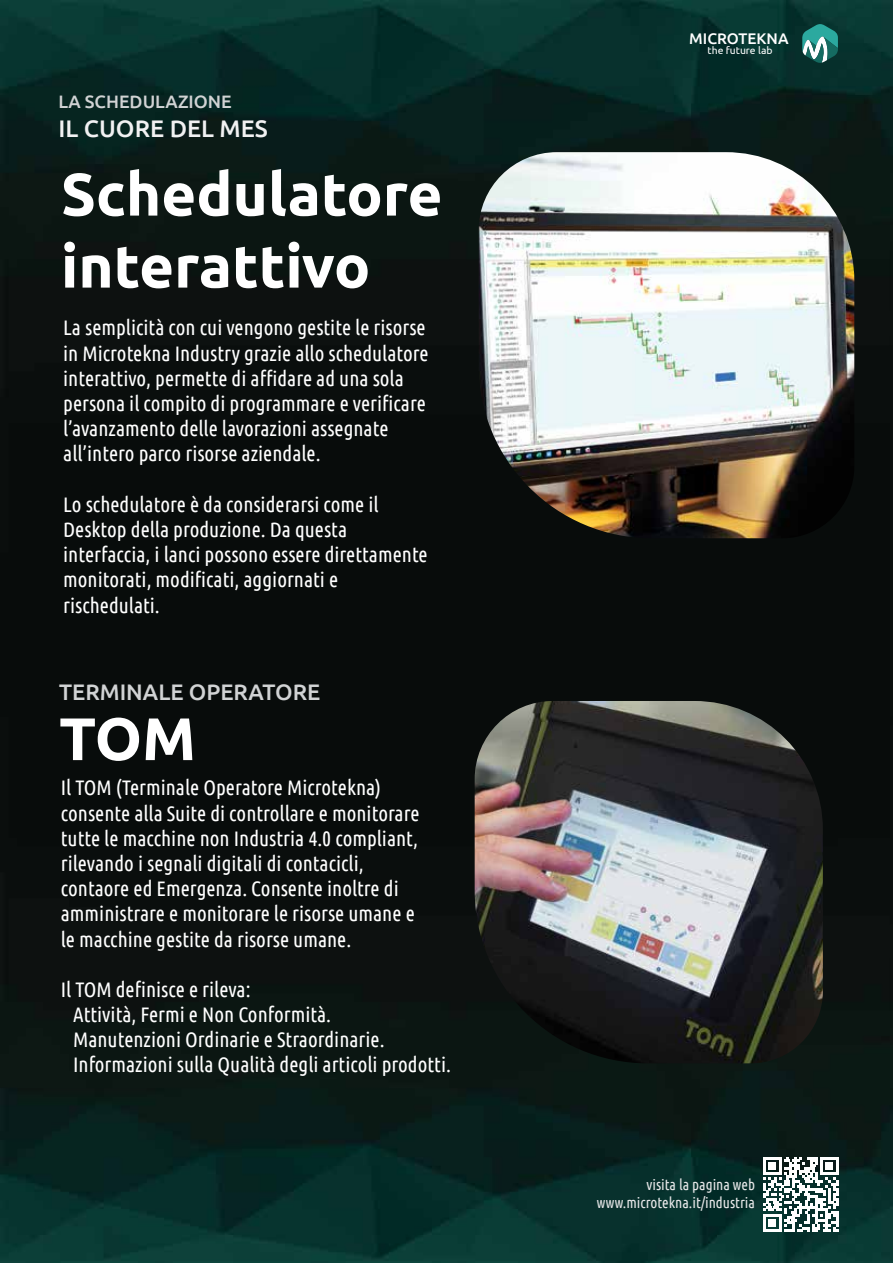
<style>
.page{position:relative;width:893px;height:1263px;background:#fff}
.page>*{position:absolute;margin:0;border:0;box-sizing:border-box;transform-origin:0 0}
.t1{font:700 60px/72px "Ubuntu";color:#fff}
.t2{font:500 24px "Ubuntu";color:#f1f1f2}
.t3{font:500 22.5px "Ubuntu";color:#d1d3d4}
.t4{font:21px/25.2px "Ubuntu Condensed";color:#fff}
.t5{font:500 18px "Ubuntu";color:#d1d3d4}
.t6{font:500 15.45px "Ubuntu";color:#fff}
.t7{font:15px/18px "Ubuntu Condensed";color:#e6e7e8;text-align:right}
.t8{font:10.35px "Ubuntu";color:#fff}
</style>
<div class="page">
<img style="left:0;top:0;width:893px;height:1263px">
<img style="left:392px;top:147px;width:501px;height:393px">
<svg style="left:802px;top:24px;width:36px;height:39px"></svg>
<img style="left:330px;top:697px;width:554px;height:371px">
<svg style="left:763px;top:1157px;width:75px;height:75px"></svg>
<p class="t5" style="left:58px;top:90px;width:175px">LA SCHEDULAZIONE</p>
<p class="t2" style="left:58px;top:113px;width:211px">IL CUORE DEL MES</p>
<h1 class="t1" style="left:61px;top:157px;width:383px">Schedulatore interattivo</h1>
<p class="t4" style="left:63px;top:315px;width:367px">La semplicità con cui vengono gestite le risorse in Microtekna Industry grazie allo schedulatore interattivo, permette di affidare ad una sola persona il compito di programmare e verificare l’avanzamento delle lavorazioni assegnate all’intero parco risorse aziendale.</p>
<p class="t4" style="left:63px;top:491px;width:366px">Lo schedulatore è da considerarsi come il Desktop della produzione. Da questa interfaccia, i lanci possono essere direttamente monitorati, modificati, aggiornati e rischedulati.</p>
<p class="t3" style="left:59px;top:678px;width:263px">TERMINALE OPERATORE</p>
<h1 class="t1" style="left:59px;top:702px;width:138px">TOM</h1>
<p class="t4" style="left:61px;top:774px;width:360px">Il TOM (Terminale Operatore Microtekna) consente alla Suite di controllare e monitorare tutte le macchine non Industria 4.0 compliant, rilevando i segnali digitali di contacicli, contaore ed Emergenza. Consente inoltre di amministrare e monitorare le risorse umane e le macchine gestite da risorse umane.</p>
<p class="t4" style="left:73px;top:976px;width:379px;text-indent:-12px">Il TOM definisce e rileva:<br>Attività, Fermi e Non Conformità.<br>Manutenzioni Ordinarie e Straordinarie.<br>Informazioni sulla Qualità degli articoli prodotti.</p>
<p class="t6" style="left:689px;top:28px;width:101px">MICROTEKNA</p>
<p class="t8" style="left:708px;top:44px;width:67px">the future lab</p>
<p class="t7" style="left:597px;top:1175px;width:160px">visita la pagina web www.microtekna.it/industria</p>
</div>
